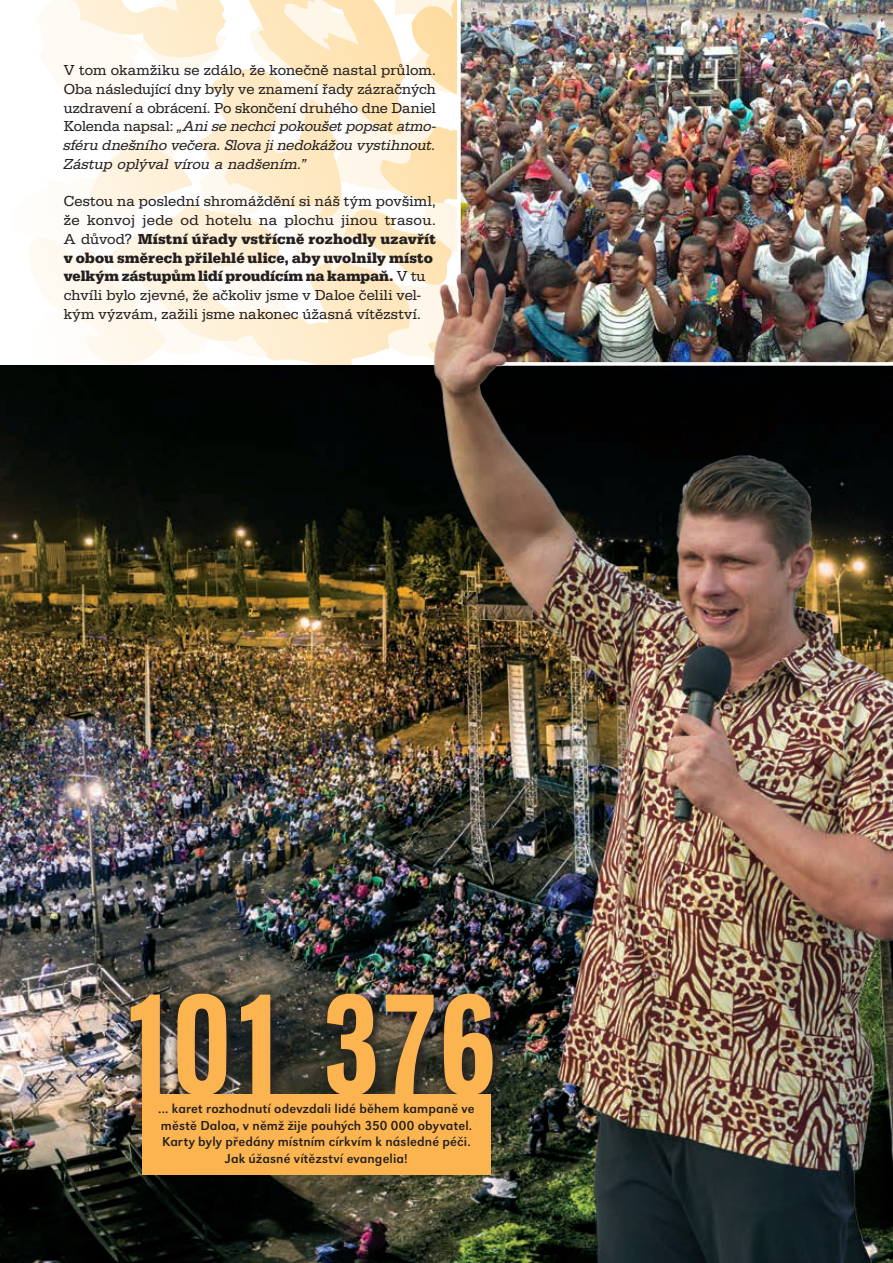
<style>
.page{position:relative;width:893px;height:1263px;background:#fff}
.page>*{position:absolute;margin:0;border:0;box-sizing:border-box;transform-origin:0 0}
.t1{font:150px "URW Grotesk TOT Bol Con";letter-spacing:-.02em;color:#fbb450}
.t2{font:15px/18.8px "URW Egyptienne TOT";letter-spacing:.01em;color:#231f20;text-align:justify}
.t3{font:13.5px/16.5px "URW Grotesk TOT";letter-spacing:.01em;color:#231f20;text-align:center}
.s1{font-style:italic}
.s2{font-weight:700}
</style>
<div class="page">
<svg style="left:10px;top:0;width:447px;height:366px"></svg>
<svg style="left:109px;top:202px;width:305px;height:164px"></svg>
<img style="left:0;top:366px;width:406px;height:897px">
<div style="left:119px;top:982px;width:385px;height:125px;background:#231f20;opacity:.75"></div>
<div style="left:142px;top:1094px;width:349px;height:81px;background:#fbb450"></div>
<img style="left:457px;top:0;width:436px;height:252px">
<img style="left:406px;top:252px;width:487px;height:1011px">
<p class="t2" style="left:64px;top:61px;width:374px">V tom okamžiku se zdálo, že konečně nastal průlom.<br>Oba následující dny byly ve znamení řady zázračných uzdravení a obrácení. Po skončení druhého dne Daniel Kolenda napsal: <span class="s1">„Ani se nechci pokoušet popsat atmo&shy;sféru dnešního večera. Slova ji nedokážou vystihnout.<br>Zástup oplýval vírou a nadšením.”</span></p>
<p class="t2" style="left:64px;top:192px;width:374px;text-align:left">Cestou na poslední shromáždění si náš tým povšiml, že konvoj jede od hotelu na plochu jinou trasou.<br>A důvod? <span class="s2">Místní úřady vstřícně rozhodly uzavřít v obou směrech přilehlé ulice, aby uvolnily místo velkým zástupům lidí proudícím na kampaň.</span> V tu chvíli bylo zjevné, že ačkoliv jsme v Daloe čelili vel&shy;kým výzvám, zažili jsme nakonec úžasná vítězství.</p>
<h1 class="t1" style="left:118px;top:965px;width:382px">101 376</h1>
<p class="t3" style="left:158px;top:1100px;width:318px">... karet rozhodnutí odevzdali lidé během kampaně ve městě Daloa, v němž žije pouhých 350 000 obyvatel.<br>Karty byly předány místním církvím k následné péči.<br>Jak úžasné vítězství evangelia!</p>
</div>
